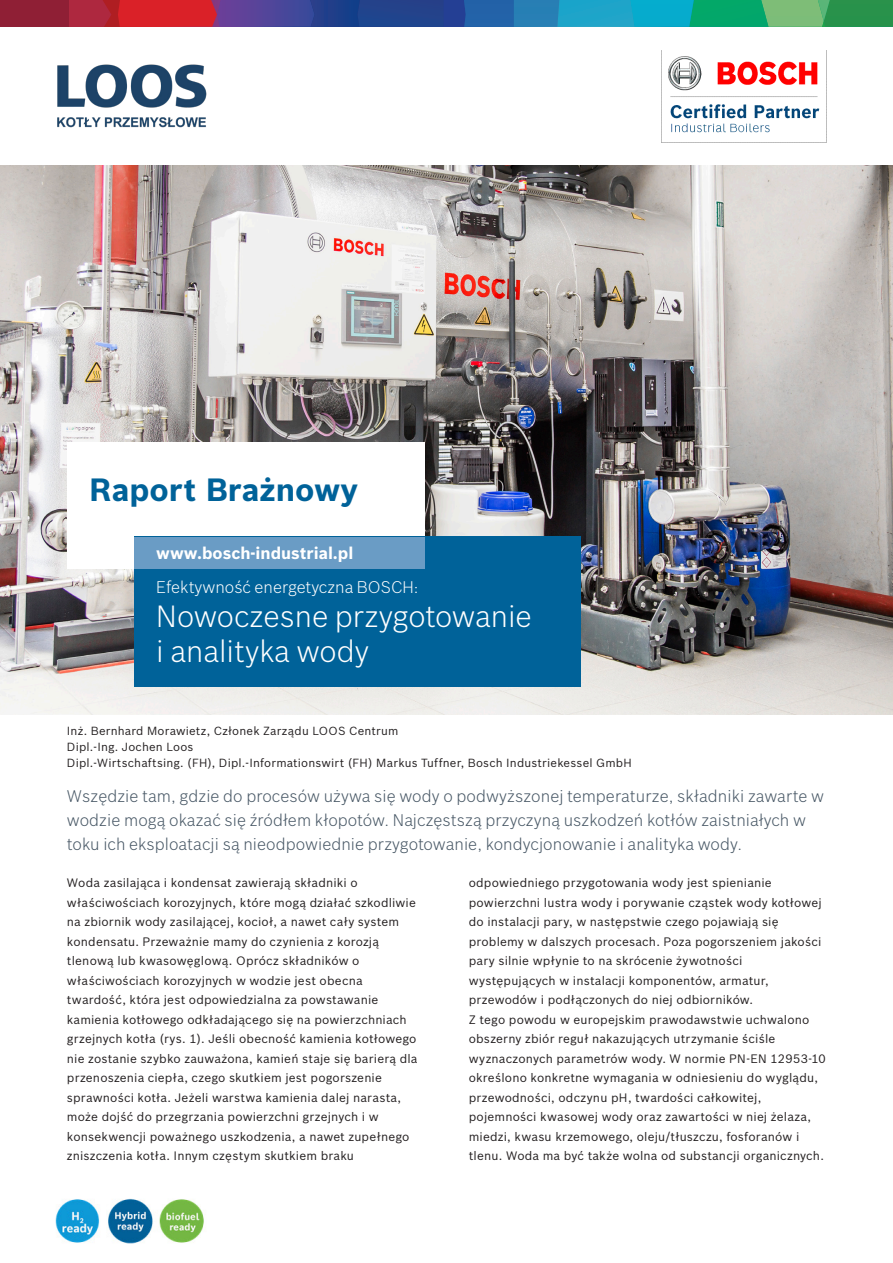
<style>
.page{position:relative;width:893px;height:1263px;background:#fff}
.page>*{position:absolute;margin:0;border:0;box-sizing:border-box;transform-origin:0 0}
.Headline_1_Black_21{font:700 31.5px "Bosch Sans";color:#006299}
.Headline_1_Black_21-2{font:300 30px "Bosch Sans";color:#fff}
.Intro_11_6_Bosch_Blu{font:300 16.5px/24px "Bosch Sans";letter-spacing:.005em;color:#465664}
.Headline_1_Black_21-3{font:300 16.5px "Bosch Sans";color:#fff}
.Headline_1_Black_21-4{font:700 16.5px "Bosch Sans";color:#fff}
.Copy_9_4_8{font:12px/19.5px "Bosch Sans";letter-spacing:.015em;color:#231f20}
.Copy_9_4_8-2{font:11.55px "Bosch Sans";letter-spacing:.015em;color:#231f20}
</style>
<div class="page">
<img style="left:0;top:166px;width:893px;height:549px">
<div style="left:67px;top:442px;width:357px;height:126px;background:#fff"></div>
<div style="left:134px;top:537px;width:446px;height:150px;background:#006299"></div>
<div style="left:134px;top:537px;width:290px;height:31px;background:#6a9cc5"></div>
<img style="left:55px;top:1198px;width:149px;height:46px">
<img style="left:662px;top:56px;width:164px;height:87px">
<div style="left:0;top:0;width:69px;height:27px;background:#8f1f35"></div>
<svg style="left:69px;top:0;width:824px;height:27px;background:#476a81"></svg>
<img style="left:57px;top:64px;width:150px;height:64px">
<p class="Headline_1_Black_21" style="left:89px;top:466px;width:270px">Raport Brażnowy</p>
<p class="Headline_1_Black_21-4" style="left:156px;top:540px;width:199px">www.bosch-industrial.pl</p>
<p class="Headline_1_Black_21-3" style="left:156px;top:575px;width:264px">Efektywność energetyczna BOSCH:</p>
<p class="Headline_1_Black_21-2" style="left:156px;top:595px;width:377px">Nowoczesne przygotowanie</p>
<p class="Headline_1_Black_21-2" style="left:156px;top:630px;width:214px">i analityka wody</p>
<p class="Copy_9_4_8-2" style="left:67px;top:722px;width:333px">Inż. Bernhard Morawietz, Członek Zarządu LOOS Centrum</p>
<p class="Copy_9_4_8-2" style="left:67px;top:738px;width:128px">Dipl.-Ing. Jochen Loos</p>
<p class="Copy_9_4_8-2" style="left:67px;top:755px;width:566px">Dipl.-Wirtschaftsing. (FH), Dipl.-Informationswirt (FH) Markus Tuffner, Bosch Industriekessel GmbH</p>
<p class="Intro_11_6_Bosch_Blu" style="left:67px;top:783px;width:758px">Wszędzie tam, gdzie do procesów używa się wody o podwyższonej temperaturze, składniki zawarte w wodzie mogą okazać się źródłem kłopotów. Najczęstszą przyczyną uszkodzeń kotłów zaistniałych w toku ich eksploatacji są nieodpowiednie przygotowanie, kondycjonowanie i analityka wody.</p>
<p class="Copy_9_4_8" style="left:67px;top:872px;width:352px">Woda zasilająca i kondensat zawierają składniki o właściwościach korozyjnych, które mogą działać szkodliwie na zbiornik wody zasilającej, kocioł, a nawet cały system kondensatu. Przeważnie mamy do czynienia z korozją tlenową lub kwasowęglową. Oprócz składników o właściwościach korozyjnych w wodzie jest obecna twardość, która jest odpowiedzialna za powstawanie kamienia kotłowego odkładającego się na powierzchniach grzejnych kotła (rys. 1). Jeśli obecność kamienia kotłowego nie zostanie szybko zauważona, kamień staje się barierą dla przenoszenia ciepła, czego skutkiem jest pogorszenie sprawności kotła. Jeżeli warstwa kamienia dalej narasta, może dojść do przegrzania powierzchni grzejnych i w konsekwencji poważnego uszkodzenia, a nawet zupełnego zniszczenia kotła. Innym częstym skutkiem braku</p>
<p class="Copy_9_4_8" style="left:469px;top:872px;width:355px">odpowiedniego przygotowania wody jest spienianie powierzchni lustra wody i porywanie cząstek wody kotłowej do instalacji pary, w następstwie czego pojawiają się problemy w dalszych procesach. Poza pogorszeniem jakości pary silnie wpłynie to na skrócenie żywotności</p>
<p class="Copy_9_4_8" style="left:469px;top:970px;width:301px">występujących w instalacji komponentów, armatur,</p>
<p class="Copy_9_4_8" style="left:469px;top:989px;width:286px">przewodów i podłączonych do niej odbiorników.</p>
<p class="Copy_9_4_8" style="left:469px;top:1009px;width:358px">Z tego powodu w europejskim prawodawstwie uchwalono obszerny zbiór reguł nakazujących utrzymanie ściśle wyznaczonych parametrów wody. W normie PN-EN 12953-10 określono konkretne wymagania w odniesieniu do wyglądu, przewodności, odczynu pH, twardości całkowitej, pojemności kwasowej wody oraz zawartości w niej żelaza, miedzi, kwasu krzemowego, oleju/tłuszczu, fosforanów i tlenu. Woda ma być także wolna od substancji organicznych.</p>
</div>
